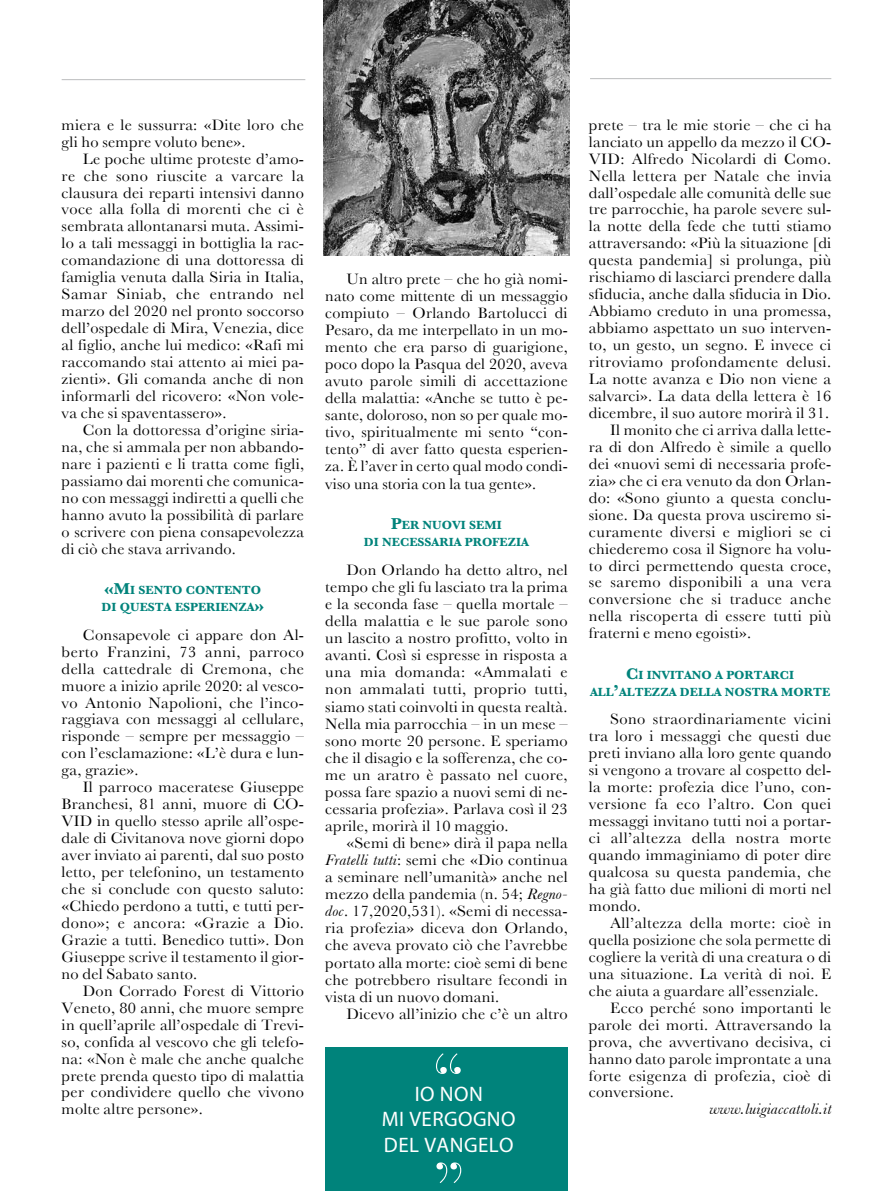
<style>
.page{position:relative;width:893px;height:1191px;background:#fff}
.page>*{position:absolute;margin:0;border:0;box-sizing:border-box;transform-origin:0 0}
.t1{font:72px "Bauer Bodoni Std";color:#fff}
.t2{font:21px/25px "Myriad Pro";letter-spacing:.02em;color:#fff}
.t3{font:15.75px/17px "Baskerville";letter-spacing:.015em;color:#000;text-align:justify;scale:1.04 1}
.t4{font:15.75px/17.1px "Baskerville";letter-spacing:.015em;color:#000;text-align:justify}
.t5{font:italic 15.75px "Baskerville";letter-spacing:.015em;color:#000;scale:1.04 1}
.t6{font:700 12.3px/16.5px "Baskerville";color:#00837b}
.s1{font-size:16.5px}
.s2{font-style:italic}
</style>
<div class="page">
<hr style="left:590px;top:78px;width:241px;height:1px;background:#bbbdbe">
<hr style="left:62px;top:79px;width:243px;height:1px;background:#bbbdbe">
<img style="left:324px;top:0;width:245px;height:255px">
<div style="left:325px;top:1047px;width:243px;height:144px;background:#00837b"></div>
<p class="t3" style="left:62px;top:116px;width:235px">miera e le sussurra: «Dite loro che gli ho sempre voluto bene».</p>
<p class="t3" style="left:62px;top:150px;width:235px;text-indent:21px">Le poche ultime proteste d’amo&shy;re che sono riuscite a varcare la clausura dei reparti intensivi danno voce alla folla di morenti che ci è sembrata allontanarsi muta. Assimi&shy;lo a tali messaggi in bottiglia la rac&shy;comandazione di una dottoressa di famiglia venuta dalla Siria in Italia, Samar Siniab, che entrando nel marzo del 2020 nel pronto soccorso dell’ospedale di Mira, Venezia, dice al figlio, anche lui medico: «Rafi mi raccomando stai attento ai miei pa&shy;zienti». Gli comanda anche di non informarli del ricovero: «Non vole&shy;va che si spaventassero».</p>
<p class="t4" style="left:62px;top:421px;width:244px;text-indent:21px">Con la dottoressa d’origine siria&shy;na, che si ammala per non abbando&shy;nare i pazienti e li tratta come figli, passiamo dai morenti che comunica&shy;no con messaggi indiretti a quelli che hanno avuto la possibilità di parlare o scrivere con piena consapevolezza di ciò che stava arrivando.</p>
<p class="t6" style="left:102px;top:582px;width:164px"><span class="s1">«M</span>I SENTO CONTENTO<br>DI QUESTA ESPERIENZA<span class="s1">»</span></p>
<p class="t3" style="left:62px;top:626px;width:235px;text-indent:21px">Consapevole ci appare don Al&shy;berto Franzini, 73 anni, parroco della cattedrale di Cremona, che muore a inizio aprile 2020: al vesco&shy;vo Antonio Napolioni, che l’inco&shy;raggiava con messaggi al cellulare, risponde – sempre per messaggio – con l’esclamazione: «L’è dura e lun&shy;ga, grazie».</p>
<p class="t3" style="left:62px;top:778px;width:235px;text-indent:21px">Il parroco maceratese Giuseppe Branchesi, 81 anni, muore di CO-VID in quello stesso aprile all’ospe&shy;dale di Civitanova nove giorni dopo aver inviato ai parenti, dal suo posto letto, per telefonino, un testamento che si conclude con questo saluto: «Chiedo perdono a tutti, e tutti per&shy;dono»; e ancora: «Grazie a Dio.<br>Grazie a tutti. Benedico tutti». Don Giuseppe scrive il testamento il gior&shy;no del Sabato santo.</p>
<p class="t3" style="left:62px;top:982px;width:235px;text-indent:21px">Don Corrado Forest di Vittorio Veneto, 80 anni, che muore sempre in quell’aprile all’ospedale di Trevi&shy;so, confida al vescovo che gli telefo&shy;na: «Non è male che anche qualche prete prenda questo tipo di malattia per condividere quello che vivono molte altre persone».</p>
<p class="t4" style="left:325px;top:270px;width:244px;text-indent:21px">Un altro prete – che ho già nomi&shy;nato come mittente di un messaggio compiuto – Orlando Bartolucci di Pesaro, da me interpellato in un mo&shy;mento che era parso di guarigione, poco dopo la Pasqua del 2020, aveva avuto parole simili di accettazione della malattia: «Anche se tutto è pe&shy;sante, doloroso, non so per quale mo&shy;tivo, spiritualmente mi sento “con&shy;tento” di aver fatto questa esperien&shy;za. È l’aver in certo qual modo condi&shy;viso una storia con la tua gente».</p>
<p class="t6" style="left:364px;top:517px;width:167px;text-indent:27px"><span class="s1">P</span>ER NUOVI SEMI<br>DI NECESSARIA PROFEZIA</p>
<p class="t3" style="left:325px;top:561px;width:235px;text-indent:21px">Don Orlando ha detto altro, nel tempo che gli fu lasciato tra la prima e la seconda fase – quella mortale – della malattia e le sue parole sono un lascito a nostro profitto, volto in avanti. Così si espresse in risposta a una mia domanda: «Ammalati e non ammalati tutti, proprio tutti, siamo stati coinvolti in questa realtà.<br>Nella mia parrocchia – in un mese – sono morte 20 persone. E speriamo che il disagio e la sofferenza, che co&shy;me un aratro è passato nel cuore, possa fare spazio a nuovi semi di ne&shy;cessaria profezia». Parlava così il 23 aprile, morirà il 10 maggio.</p>
<p class="t3" style="left:325px;top:834px;width:235px;text-indent:21px">«Semi di bene» dirà il papa nella <span class="s2">Fratelli tutti</span>: semi che «Dio continua a seminare nell’umanità» anche nel mezzo della pandemia (n. 54; <span class="s2">Regno&shy;doc</span>. 17,2020,531). «Semi di necessa&shy;ria profezia» diceva don Orlando, che aveva provato ciò che l’avrebbe portato alla morte: cioè semi di bene che potrebbero risultare fecondi in vista di un nuovo domani.</p>
<p class="t3" style="left:347px;top:1005px;width:214px">Dicevo all’inizio che c’è un altro</p>
<h1 class="t1" style="left:430px;top:1037px;width:37px">“</h1>
<h2 class="t2" style="left:382px;top:1107px;width:135px">MI VERGOGNO<br>DEL VANGELO</h2>
<h1 class="t1" style="left:467px;top:1199px;width:37px;rotate:-180deg">“</h1>
<h2 class="t2" style="left:415px;top:1082px;width:70px">IO NON</h2>
<p class="t3" style="left:589px;top:116px;width:235px">prete – tra le mie storie – che ci ha</p>
<p class="t3" style="left:589px;top:133px;width:235px">lanciato un appello da mezzo il CO-</p>
<p class="t3" style="left:589px;top:150px;width:234px">VID: Alfredo Nicolardi di Como.</p>
<p class="t3" style="left:589px;top:167px;width:235px">Nella lettera per Natale che invia</p>
<p class="t3" style="left:589px;top:184px;width:235px">dall’ospedale alle comunità delle sue</p>
<p class="t3" style="left:589px;top:201px;width:235px">tre parrocchie, ha parole severe sul-</p>
<p class="t3" style="left:589px;top:218px;width:235px">la notte della fede che tutti stiamo</p>
<p class="t3" style="left:589px;top:235px;width:235px">attraversando: «Più la situazione [di</p>
<p class="t3" style="left:589px;top:252px;width:235px">questa pandemia] si prolunga, più</p>
<p class="t3" style="left:589px;top:268px;width:235px">rischiamo di lasciarci prendere dalla</p>
<p class="t3" style="left:589px;top:285px;width:235px">sfiducia, anche dalla sfiducia in Dio.</p>
<p class="t3" style="left:589px;top:302px;width:235px">Abbiamo creduto in una promessa,</p>
<p class="t3" style="left:589px;top:319px;width:235px">abbiamo aspettato un suo interven-</p>
<p class="t3" style="left:589px;top:336px;width:234px">to, un gesto, un segno. E invece ci</p>
<p class="t3" style="left:589px;top:353px;width:234px">ritroviamo profondamente delusi.</p>
<p class="t3" style="left:589px;top:370px;width:235px">La notte avanza e Dio non viene a</p>
<p class="t3" style="left:589px;top:387px;width:235px">salvarci». La data della lettera è 16</p>
<p class="t3" style="left:589px;top:404px;width:233px">dicembre, il suo autore morirà il 31.</p>
<p class="t3" style="left:610px;top:421px;width:214px">Il monito che ci arriva dalla lette-</p>
<p class="t3" style="left:589px;top:438px;width:235px">ra di don Alfredo è simile a quello</p>
<p class="t3" style="left:589px;top:455px;width:235px">dei «nuovi semi di necessaria profe-</p>
<p class="t3" style="left:589px;top:472px;width:235px">zia» che ci era venuto da don Orlan-</p>
<p class="t3" style="left:589px;top:489px;width:235px">do: «Sono giunto a questa conclu-</p>
<p class="t3" style="left:589px;top:506px;width:235px">sione. Da questa prova usciremo si-</p>
<p class="t3" style="left:589px;top:523px;width:235px">curamente diversi e migliori se ci</p>
<p class="t3" style="left:589px;top:540px;width:235px">chiederemo cosa il Signore ha volu-</p>
<p class="t3" style="left:589px;top:557px;width:235px">to dirci permettendo questa croce,</p>
<p class="t3" style="left:589px;top:574px;width:235px">se saremo disponibili a una vera</p>
<p class="t3" style="left:589px;top:590px;width:235px">conversione che si traduce anche</p>
<p class="t3" style="left:589px;top:607px;width:235px">nella riscoperta di essere tutti più</p>
<p class="t3" style="left:589px;top:624px;width:157px">fraterni e meno egoisti».</p>
<p class="t6" style="left:590px;top:667px;width:242px;text-indent:36px"><span class="s1">C</span>I INVITANO A PORTARCI<br>ALL<span class="s1">’</span>ALTEZZA DELLA NOSTRA MORTE</p>
<p class="t3" style="left:589px;top:710px;width:235px;text-indent:21px">Sono straordinariamente vicini tra loro i messaggi che questi due preti inviano alla loro gente quando si vengono a trovare al cospetto del&shy;la morte: profezia dice l’uno, con&shy;versione fa eco l’altro. Con quei messaggi invitano tutti noi a portar&shy;ci all’altezza della nostra morte quando immaginiamo di poter dire qualcosa su questa pandemia, che ha già fatto due milioni di morti nel mondo.</p>
<p class="t4" style="left:610px;top:914px;width:223px">All’altezza della morte: cioè in</p>
<p class="t4" style="left:589px;top:931px;width:244px">quella posizione che sola permette di</p>
<p class="t4" style="left:589px;top:948px;width:244px">cogliere la verità di una creatura o di</p>
<p class="t4" style="left:589px;top:965px;width:244px">una situazione. La verità di noi. E</p>
<p class="t4" style="left:589px;top:982px;width:231px">che aiuta a guardare all’essenziale.</p>
<p class="t3" style="left:610px;top:999px;width:214px">Ecco perché sono importanti le</p>
<p class="t3" style="left:589px;top:1016px;width:235px">parole dei morti. Attraversando la</p>
<p class="t3" style="left:589px;top:1032px;width:235px">prova, che avvertivano decisiva, ci</p>
<p class="t3" style="left:589px;top:1049px;width:235px">hanno dato parole improntate a una</p>
<p class="t3" style="left:589px;top:1066px;width:235px">forte esigenza di profezia, cioè di</p>
<p class="t3" style="left:589px;top:1083px;width:83px">conversione.</p>
<p class="t5" style="left:709px;top:1100px;width:119px">www.luigiaccattoli.it</p>
</div>
